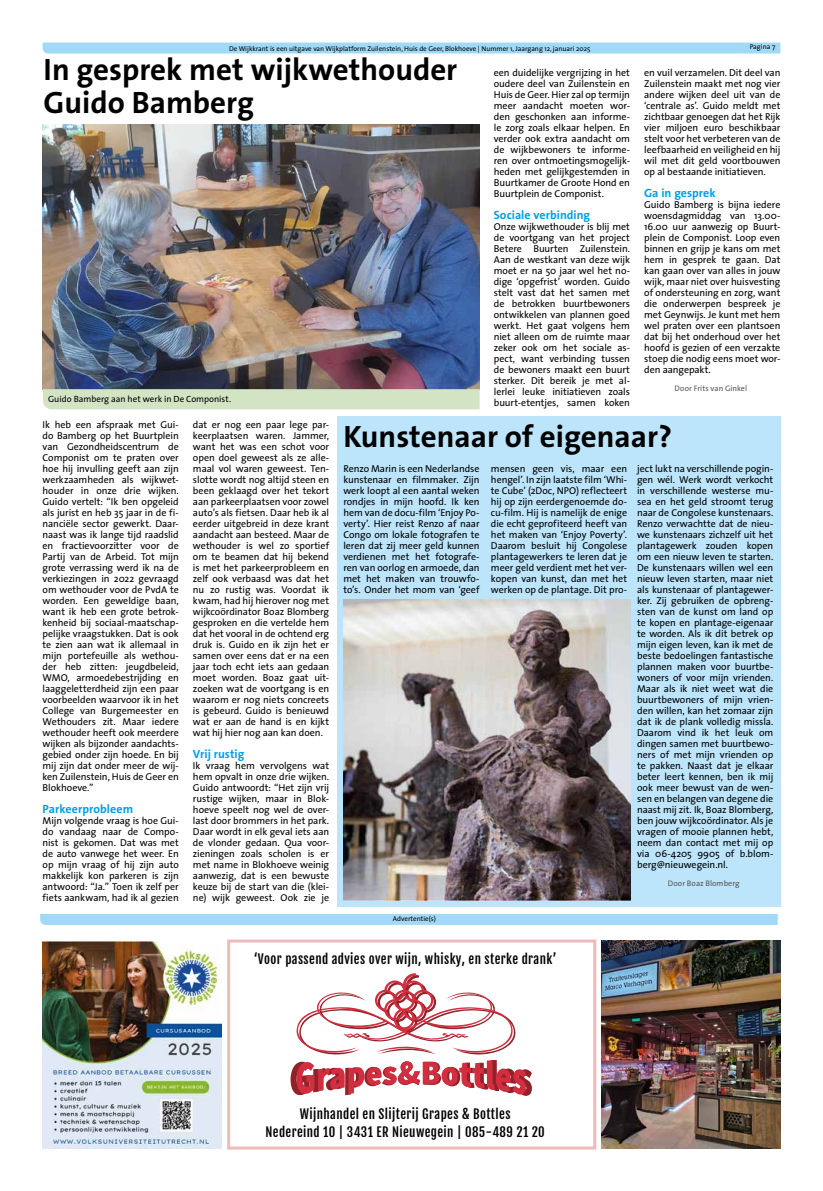
<style>
.page{position:relative;width:823px;height:1191px;background:#fff}
.page>*{position:absolute;margin:0;border:0;box-sizing:border-box;transform-origin:0 0}
.t1{font:700 31px/33px "The Sans B7";color:#000}
.t2{font:12.8px/18.3px "Fjalla One";letter-spacing:.03em;color:#000;text-align:center}
.t3{font:700 12px "The Sans B7";color:#009fe3}
.t4{font:10px/11px "The Sans";letter-spacing:-.005em;color:#000;text-align:justify}
.t5{font:9px "The Sans";color:#000}
.t6{font:8px "The Sans";letter-spacing:.005em;color:#575756}
.t7{font:7px "The Sans";color:#000}
</style>
<div class="page">
<div style="left:40px;top:914px;width:737px;height:11px;background:#a1daf8"></div>
<svg style="left:43px;top:43px;width:737px;height:11px;background:#a4dbf8"></svg>
<div style="left:336px;top:417px;width:444px;height:489px;background:#bce4fa"></div>
<img style="left:601px;top:940px;width:179px;height:208px">
<svg style="left:290px;top:973px;width:241px;height:123px"></svg>
<img style="left:42px;top:941px;width:179px;height:207px">
<img style="left:43px;top:125px;width:436px;height:264px">
<img style="left:343px;top:600px;width:286px;height:301px">
<div style="left:43px;top:389px;width:436px;height:20px;background:#d2e4c4"></div>
<p class="t7" style="left:229px;top:43px;width:362px">De Wijkkrant is een uitgave van Wijkplatform Zuilenstein, Huis de Geer, Blokhoeve | Nummer 1, Jaargang 12, januari 2025</p>
<p class="t7" style="left:749px;top:41px;width:27px">Pagina 7</p>
<h1 class="t1" style="left:44px;top:54px;width:415px">In gesprek met wijkwethouder<br>Guido Bamberg</h1>
<p class="t5" style="left:48px;top:391px;width:184px">Guido Bamberg aan het werk in De Componist.</p>
<p class="t4" style="left:493px;top:66px;width:138px">een duidelijke vergrijzing in het oudere deel van Zuilenstein en Huis de Geer. Hier zal op termijn meer aandacht moeten wor&shy;den geschonken aan informe&shy;le zorg zoals elkaar helpen. En verder ook extra aandacht om de wijkbewoners te informe&shy;ren over ontmoetingsmogelijk&shy;heden met gelijkgestemden in Buurtkamer de Groote Hond en Buurtplein de Componist.</p>
<p class="t3" style="left:493px;top:208px;width:98px">Sociale verbinding</p>
<p class="t4" style="left:493px;top:220px;width:138px">Onze wijkwethouder is blij met de voortgang van het project Betere Buurten Zuilenstein.<br>Aan de westkant van deze wijk moet er na 50 jaar wel het no&shy;dige ‘opgefrist’ worden. Guido stelt vast dat het samen met de betrokken buurtbewoners ontwikkelen van plannen goed werkt. Het gaat volgens hem niet alleen om de ruimte maar zeker ook om het sociale as&shy;pect, want verbinding tussen de bewoners maakt een buurt sterker. Dit bereik je met al&shy;lerlei leuke initiatieven zoals buurt-etentjes, samen koken</p>
<p class="t4" style="left:643px;top:66px;width:138px">en vuil verzamelen. Dit deel van Zuilenstein maakt met nog vier andere wijken deel uit van de ‘centrale as’. Guido meldt met zichtbaar genoegen dat het Rijk vier miljoen euro beschikbaar stelt voor het verbeteren van de leefbaarheid en veiligheid en hij wil met dit geld voortbouwen op al bestaande initiatieven.</p>
<p class="t3" style="left:643px;top:186px;width:73px">Ga in gesprek</p>
<p class="t4" style="left:643px;top:198px;width:138px">Guido Bamberg is bijna iedere woensdagmiddag van 13.00- 16.00 uur aanwezig op Buurt&shy;plein de Componist. Loop even binnen en grijp je kans om met hem in gesprek te gaan. Dat kan gaan over van alles in jouw wijk, maar niet over huisvesting of ondersteuning en zorg, want die onderwerpen bespreek je met Geynwijs. Je kunt met hem wel praten over een plantsoen dat bij het onderhoud over het hoofd is gezien of een verzakte stoep die nodig eens moet wor&shy;den aangepakt.</p>
<p class="t6" style="left:674px;top:381px;width:74px">Door Frits van Ginkel</p>
<p class="t4" style="left:43px;top:418px;width:138px">Ik heb een afspraak met Gui&shy;do Bamberg op het Buurtplein van Gezondheidscentrum de Componist om te praten over hoe hij invulling geeft aan zijn werkzaamheden als wijkwet&shy;houder in onze drie wijken.<br>Guido vertelt: “Ik ben opgeleid als jurist en heb 35 jaar in de fi&shy;nanciële sector gewerkt. Daar&shy;naast was ik lange tijd raadslid en fractievoorzitter voor de Partij van de Arbeid. Tot mijn grote verrassing werd ik na de verkiezingen in 2022 gevraagd om wethouder voor de PvdA te worden. Een geweldige baan, want ik heb een grote betrok&shy;kenheid bij sociaal-maatschap&shy;pelijke vraagstukken. Dat is ook te zien aan wat ik allemaal in mijn portefeuille als wethou&shy;der heb zitten: jeugdbeleid, WMO, armoedebestrijding en laaggeletterdheid zijn een paar voorbeelden waarvoor ik in het College van Burgemeester en Wethouders zit. Maar iedere wethouder heeft ook meerdere wijken als bijzonder aandachts&shy;gebied onder zijn hoede. En bij mij zijn dat onder meer de wij&shy;ken Zuilenstein, Huis de Geer en Blokhoeve.”</p>
<p class="t3" style="left:43px;top:802px;width:92px">Parkeerprobleem</p>
<p class="t4" style="left:43px;top:814px;width:138px">Mijn volgende vraag is hoe Gui&shy;do vandaag naar de Compo&shy;nist is gekomen. Dat was met de auto vanwege het weer. En op mijn vraag of hij zijn auto makkelijk kon parkeren is zijn antwoord: “Ja.” Toen ik zelf per fiets aankwam, had ik al gezien</p>
<p class="t4" style="left:193px;top:418px;width:138px">dat er nog een paar lege par&shy;keerplaatsen waren. Jammer, want het was een schot voor open doel geweest als ze alle&shy;maal vol waren geweest. Ten&shy;slotte wordt nog altijd steen en been geklaagd over het tekort aan parkeerplaatsen voor zowel auto’s als fietsen. Daar heb ik al eerder uitgebreid in deze krant aandacht aan besteed. Maar de wethouder is wel zo sportief om te beamen dat hij bekend is met het parkeerprobleem en zelf ook verbaasd was dat het nu zo rustig was. Voordat ik kwam, had hij hierover nog met wijkcoördinator Boaz Blomberg gesproken en die vertelde hem dat het vooral in de ochtend erg druk is. Guido en ik zijn het er samen over eens dat er na een jaar toch echt iets aan gedaan moet worden. Boaz gaat uit&shy;zoeken wat de voortgang is en waarom er nog niets concreets is gebeurd. Guido is benieuwd wat er aan de hand is en kijkt wat hij hier nog aan kan doen.</p>
<p class="t3" style="left:193px;top:747px;width:53px">Vrij rustig</p>
<p class="t4" style="left:193px;top:759px;width:138px">Ik vraag hem vervolgens wat hem opvalt in onze drie wijken.<br>Guido antwoordt: “Het zijn vrij rustige wijken, maar in Blok&shy;hoeve speelt nog wel de over&shy;last door brommers in het park.<br>Daar wordt in elk geval iets aan de vlonder gedaan. Qua voor&shy;zieningen zoals scholen is er met name in Blokhoeve weinig aanwezig, dat is een bewuste keuze bij de start van die (klei&shy;ne) wijk geweest. Ook zie je</p>
<h1 class="t1" style="left:343px;top:421px;width:330px">Kunstenaar of eigenaar?</h1>
<p class="t4" style="left:636px;top:462px;width:138px">ject lukt na verschillende pogin&shy;gen wél. Werk wordt verkocht in verschillende westerse mu&shy;sea en het geld stroomt terug naar de Congolese kunstenaars.<br>Renzo verwachtte dat de nieu&shy;we kunstenaars zichzelf uit het plantagewerk zouden kopen om een nieuw leven te starten.<br>De kunstenaars willen wel een nieuw leven starten, maar niet als kunstenaar of plantagewer&shy;ker. Zij gebruiken de opbreng&shy;sten van de kunst om land op te kopen en plantage-eigenaar te worden. Als ik dit betrek op mijn eigen leven, kan ik met de beste bedoelingen fantastische plannen maken voor buurtbe&shy;woners of voor mijn vrienden.<br>Maar als ik niet weet wat die buurtbewoners of mijn vrien&shy;den willen, kan het zomaar zijn dat ik de plank volledig missla.<br>Daarom vind ik het leuk om dingen samen met buurtbewo&shy;ners of met mijn vrienden op te pakken. Naast dat je elkaar beter leert kennen, ben ik mij ook meer bewust van de wen&shy;sen en belangen van degene die naast mij zit. Ik, Boaz Blomberg, ben jouw wijkcoördinator. Als je vragen of mooie plannen hebt, neem dan contact met mij op via 06-4205 9905 of b.blom&shy;berg@nieuwegein.nl.</p>
<p class="t6" style="left:667px;top:876px;width:73px">Door Boaz Blomberg</p>
<p class="t4" style="left:343px;top:462px;width:138px">Renzo Marin is een Nederlandse kunstenaar en filmmaker. Zijn werk loopt al een aantal weken rondjes in mijn hoofd. Ik ken hem van de docu-film ‘Enjoy Po&shy;verty’. Hier reist Renzo af naar Congo om lokale fotografen te leren dat zij meer geld kunnen verdienen met het fotografe&shy;ren van oorlog en armoede, dan met het maken van trouwfo&shy;to’s. Onder het mom van ‘geef</p>
<p class="t4" style="left:490px;top:462px;width:138px">mensen geen vis, maar een hengel’. In zijn laatste film ‘Whi&shy;te Cube’ (2Doc, NPO) reflecteert hij op zijn eerdergenoemde do&shy;cu-film. Hij is namelijk de enige die echt geprofiteerd heeft van het maken van ‘Enjoy Poverty’.<br>Daarom besluit hij Congolese plantagewerkers te leren dat je meer geld verdient met het ver&shy;kopen van kunst, dan met het werken op de plantage. Dit pro-</p>
<p class="t7" style="left:392px;top:912px;width:44px">Advertentie(s)</p>
<p class="t2" style="left:253px;top:949px;width:304px">‘Voor passend advies over wijn, whisky, en sterke drank’</p>
<p class="t2" style="left:265px;top:1105px;width:280px">Wijnhandel en Slijterij Grapes &amp; Bottles<br>Nedereind 10 | 3431 ER Nieuwegein | 085-489 21 20</p>
</div>
